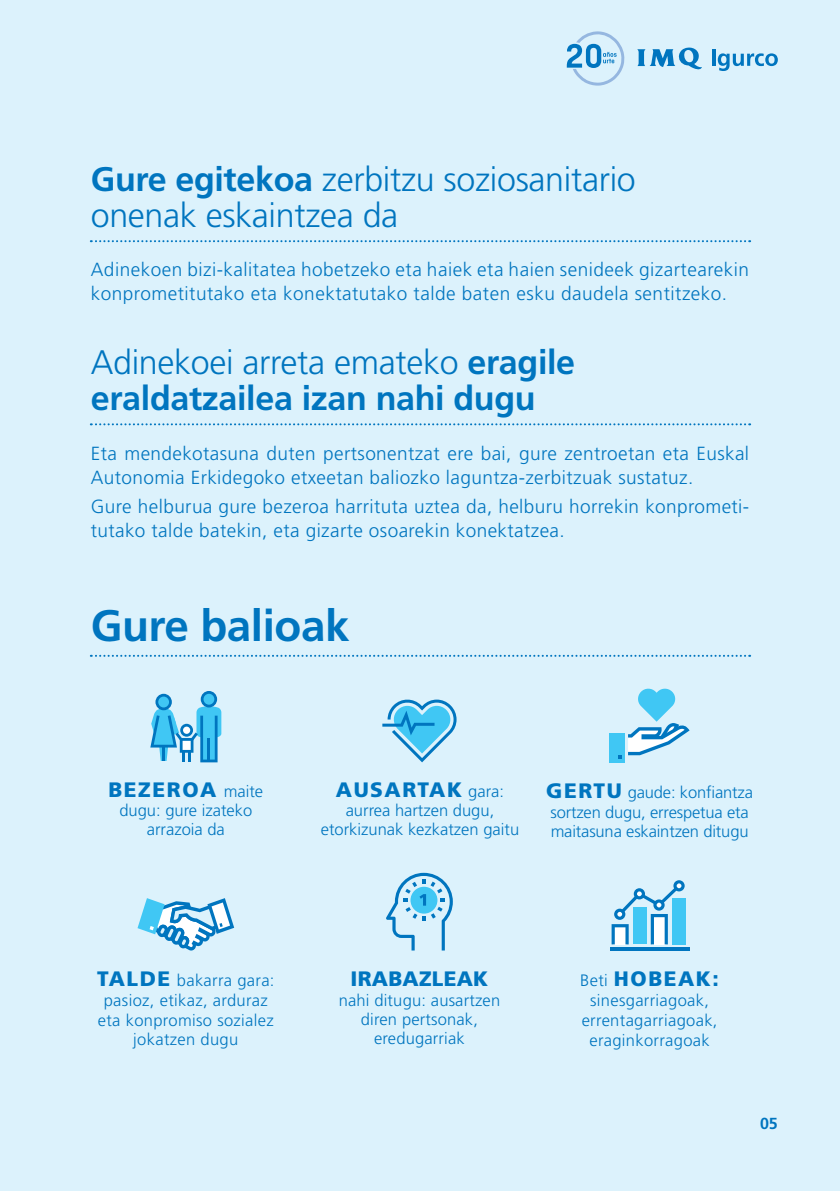
<style>
.page{position:relative;width:840px;height:1191px;background:#fff}
.page>*{position:absolute;margin:0;border:0;box-sizing:border-box;transform-origin:0 0}
.t1{font:700 44px "Frutiger LT Std";letter-spacing:-.01em;color:#0075bf}
.t2{font:700 34px/36px "Frutiger LT Std";letter-spacing:-.01em;color:#0075bf}
.t3{font:300 34px/36px "Frutiger LT Std";letter-spacing:-.01em;color:#0075bf}
.t4{font:900 20.8px "Frutiger LT Std";letter-spacing:.075em;color:#0075bf}
.t5{font:900 20.8px "Frutiger LT Std";letter-spacing:.01em;color:#0075bf}
.t6{font:300 19px/24px "Frutiger LT Std";letter-spacing:.02em;color:#0075bf}
.t7{font:300 16.6px/19.8px "Frutiger LT Std";letter-spacing:.01em;color:#0075bf;text-align:center}
.t8{font:300 16.6px/19.2px "Frutiger LT Std";letter-spacing:-.01em;color:#0075bf}
.t9{font:700 16px "Frutiger LT Std";color:#0075bf}
.s1{font-weight:700}
.s2{font-weight:300}
.s3{font-weight:300;font-size:16.6px}
.s4{font-weight:900;font-size:20.8px}
</style>
<div class="page">
<div style="left:0;top:0;width:839px;height:1191px;background:#dcf2fc"></div>
<svg style="left:91px;top:423px;width:658px;height:2px"></svg>
<svg style="left:91px;top:240px;width:658px;height:2px"></svg>
<svg style="left:637px;top:48px;width:64px;height:22px"></svg>
<svg style="left:712px;top:49px;width:3px;height:17px"></svg>
<svg style="left:717px;top:53px;width:60px;height:18px"></svg>
<svg style="left:566px;top:31px;width:58px;height:55px"></svg>
<svg style="left:91px;top:655px;width:658px;height:2px"></svg>
<svg style="left:382px;top:699px;width:74px;height:63px"></svg>
<div style="left:671px;top:898px;width:14px;height:46px;background:#40c7f4"></div>
<hr style="left:609px;top:947px;width:80px;height:3px;background:#0075bf">
<svg style="left:611px;top:880px;width:73px;height:64px"></svg>
<svg style="left:137px;top:898px;width:97px;height:52px"></svg>
<svg style="left:150px;top:691px;width:71px;height:71px"></svg>
<svg style="left:386px;top:872px;width:66px;height:78px"></svg>
<div style="left:609px;top:733px;width:15px;height:29px;background:#40c7f4"></div>
<svg style="left:618px;top:755px;width:3px;height:4px"></svg>
<svg style="left:628px;top:688px;width:61px;height:67px"></svg>
<h2 class="t3" style="left:91px;top:161px;width:546px"><span class="s1">Gure egitekoa</span> zerbitzu soziosanitario onenak eskaintzea da</h2>
<p class="t6" style="left:91px;top:258px;width:659px">Adinekoen bizi-kalitatea hobetzeko eta haiek eta haien senideek gizartearekin konprometitutako eta konektatutako talde baten esku daudela sentitzeko.</p>
<h2 class="t2" style="left:91px;top:344px;width:485px"><span class="s2">Adinekoei arreta emateko</span> eragile eraldatzailea izan nahi dugu</h2>
<p class="t6" style="left:91px;top:441px;width:659px">Eta mendekotasuna duten pertsonentzat ere bai, gure zentroetan eta Euskal<br>Autonomia Erkidegoko etxeetan baliozko laguntza-zerbitzuak sustatuz.</p>
<p class="t6" style="left:91px;top:495px;width:659px">Gure helburua gure bezeroa harrituta uztea da, helburu horrekin konprometi&shy;tutako talde batekin, eta gizarte osoarekin konektatzea.</p>
<h1 class="t1" style="left:91px;top:600px;width:260px">Gure balioak</h1>
<p class="t4" style="left:108px;top:777px;width:156px">BEZEROA <span class="s3">maite</span></p>
<p class="t7" style="left:119px;top:801px;width:134px;line-height:19.2px">dugu: gure izateko arrazoia da</p>
<p class="t4" style="left:335px;top:777px;width:170px">AUSARTAK <span class="s3">gara:</span></p>
<p class="t7" style="left:320px;top:801px;width:200px;line-height:19.2px">aurrea hartzen dugu, etorkizunak kezkatzen gaitu</p>
<p class="t8" style="left:546px;top:783px;width:208px"><span class="s4">GERTU</span> gaude: konfiantza sortzen dugu, errespetua eta maitasuna eskaintzen ditugu</p>
<p class="t7" style="left:97px;top:970px;width:179px"><span class="s4">TALDE</span> bakarra gara: pasioz, etikaz, arduraz eta konpromiso sozialez jokatzen dugu</p>
<p class="t5" style="left:350px;top:966px;width:139px">IRABAZLEAK</p>
<p class="t7" style="left:338px;top:990px;width:163px;line-height:19.2px">nahi ditugu: ausartzen diren pertsonak, eredugarriak</p>
<p class="t4" style="left:580px;top:966px;width:140px"><span class="s3">Beti</span> HOBEAK:</p>
<p class="t7" style="left:581px;top:991px;width:137px">sinesgarriagoak, errentagarriagoak, eraginkorragoak</p>
<p class="t9" style="left:759px;top:1114px;width:19px">05</p>
</div>
